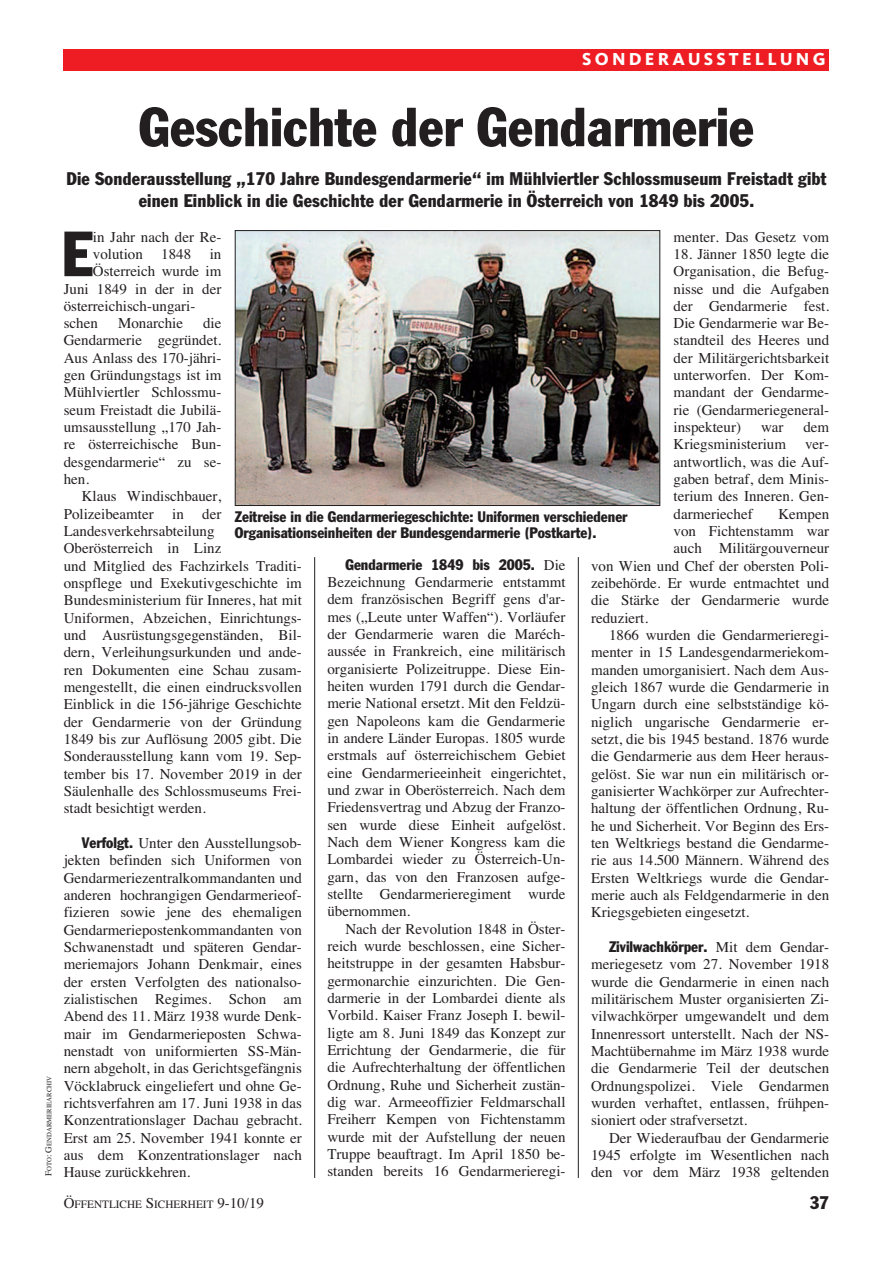
<style>
.page{position:relative;width:893px;height:1263px;background:#fff}
.page>*{position:absolute;margin:0;border:0;box-sizing:border-box;transform-origin:0 0}
.t1{font:condensed 62.7px "Franklin Gothic";color:#231f20}
.t2{font:condensed 54px "Franklin Gothic";color:#231f20}
.t3{font:condensed 18px/21.6px "Franklin Gothic";letter-spacing:.01em;color:#231f20;text-align:center}
.t4{font:800 18px "Kievit";letter-spacing:.175em;color:#fff}
.t5{font:15px/17.2px "Times";color:#231f20;text-align:justify}
.t6{font:condensed 15px/15.8px "Franklin Gothic";color:#231f20}
.t7{font:11.25px "Times";color:#231f20}
.t8{font:6.75px "Times";color:#231f20}
.s1{font-size:9px}
.s2{font-family:"Franklin Gothic";font-stretch:condensed}
.s3{font-family:"Times";font-stretch:normal}
.s4{font-size:15px}
</style>
<div class="page">
<hr style="left:314px;top:557px;width:1px;height:621px;background:#231f20">
<div style="left:64px;top:49px;width:765px;height:21px;background:#ee1d23"></div>
<hr style="left:578px;top:557px;width:1px;height:621px;background:#231f20">
<img style="left:237px;top:232px;width:421px;height:272px">
<div style="left:235px;top:230px;width:425px;height:276px;border:1px solid #231f20"></div>
<p class="t4" style="left:582px;top:53px;width:245px">SONDERAUSSTELLUNG</p>
<p class="t8" style="left:45px;top:1176px;width:102px;rotate:-90deg"><span class="s1">F</span>OTO<span class="s1">: G</span>ENDARMERIEARCHIV</p>
<h2 class="t2" style="left:139px;top:108px;width:616px">Geschichte der Gendarmerie</h2>
<p class="t3" style="left:67px;top:170px;width:761px">Die Sonderausstellung „170 Jahre Bundesgendarmerie“ im Mühlviertler Schlossmuseum Freistadt gibt einen Einblick in die Geschichte der Gendarmerie in Österreich von 1849 bis 2005.</p>
<h1 class="t1" style="left:62px;top:232px;width:33px">E</h1>
<p class="t5" style="left:93px;top:228px;width:130px">in Jahr nach der Re-</p>
<p class="t5" style="left:674px;top:228px;width:157px">menter. Das Gesetz vom</p>
<p class="t5" style="left:674px;top:245px;width:157px">18. Jänner 1850 legte die Organisation, die Befug&shy;nisse und die Aufgaben der Gendarmerie fest.<br>Die Gendarmerie war Be&shy;standteil des Heeres und der Militärgerichtsbarkeit unterworfen. Der Kom&shy;mandant der Gendarme&shy;rie (Gendarmeriegeneral&shy;inspekteur)</p>
<p class="t5" style="left:93px;top:245px;width:130px">volution 1848 in</p>
<p class="t5" style="left:93px;top:262px;width:130px">Österreich wurde im</p>
<p class="t5" style="left:64px;top:280px;width:159px">Juni 1849 in der in der</p>
<p class="t5" style="left:64px;top:297px;width:133px">österreichisch-ungari-</p>
<p class="t5" style="left:64px;top:314px;width:36px">schen</p>
<p class="t5" style="left:118px;top:314px;width:66px">Monarchie</p>
<p class="t5" style="left:64px;top:314px;width:159px;text-indent:139px">die Gendarmerie gegründet.<br>Aus Anlass des 170-jähri&shy;gen Gründungstags ist im Mühlviertler Schlossmu&shy;seum Freistadt die Jubilä&shy;umsausstellung „170 Jah&shy;re österreichische Bun&shy;desgendarmerie“ zu se&shy;hen.</p>
<p class="t5" style="left:64px;top:488px;width:240px;text-align:left;text-indent:18px">Klaus Windischbauer, Polizeibeamter in der Landesverkehrsabteilung Oberösterreich in Linz<br>und Mitglied des Fachzirkels Traditi&shy;onspflege und Exekutivgeschichte im Bundesministerium für Inneres, hat mit Uniformen, Abzeichen, Einrichtungs&shy;und Ausrüstungsgegenständen, Bil&shy;dern, Verleihungsurkunden und ande&shy;ren Dokumenten eine Schau zusam&shy;mengestellt, die einen eindrucksvollen Einblick in die 156-jährige Geschichte der Gendarmerie von der Gründung 1849 bis zur Auflösung 2005 gibt. Die Sonderausstellung kann vom 19. Sep&shy;tember bis 17. November 2019 in der Säulenhalle des Schlossmuseums Frei&shy;stadt besichtigt werden.</p>
<p class="t5" style="left:64px;top:834px;width:240px;text-indent:18px"><span class="s2">Verfolgt.</span> Unter den Ausstellungsob&shy;jekten befinden sich Uniformen von Gendarmeriezentralkommandanten und anderen hochrangigen Gendarmerieof&shy;fizieren sowie jene des ehemaligen Gendarmeriepostenkommandanten von Schwanenstadt und späteren Gendar&shy;meriemajors Johann Denkmair, eines der ersten Verfolgten des nationalso&shy;zialistischen Regimes. Schon am Abend des 11. März 1938 wurde Denk&shy;mair im Gendarmerieposten Schwa&shy;nenstadt von uniformierten SS-Män&shy;nern abgeholt, in das Gerichtsgefängnis Vöcklabruck eingeliefert und ohne Ge&shy;richtsverfahren am 17. Juni 1938 in das Konzentrationslager Dachau gebracht.<br>Erst am 25. November 1941 konnte er aus dem Konzentrationslager nach Hause zurückkehren.</p>
<p class="t5" style="left:761px;top:418px;width:24px">war</p>
<p class="t5" style="left:803px;top:418px;width:27px">dem</p>
<p class="t5" style="left:674px;top:436px;width:114px">Kriegsministerium</p>
<p class="t5" style="left:674px;top:436px;width:157px;text-indent:131px">ver&shy;antwortlich, was die Auf&shy;gaben betraf, dem Minis&shy;terium des Inneren. Gen&shy;darmeriechef</p>
<p class="t5" style="left:778px;top:505px;width:52px">Kempen</p>
<p class="t5" style="left:674px;top:522px;width:157px">von Fichtenstamm war</p>
<p class="t5" style="left:674px;top:540px;width:157px">auch Militärgouverneur</p>
<p class="t5" style="left:591px;top:557px;width:240px">von Wien und Chef der obersten Poli-</p>
<p class="t5" style="left:591px;top:574px;width:240px">zeibehörde. Er wurde entmachtet und</p>
<p class="t5" style="left:591px;top:592px;width:240px">die Stärke der Gendarmerie wurde</p>
<p class="t5" style="left:591px;top:609px;width:59px">reduziert.</p>
<p class="t5" style="left:609px;top:626px;width:222px">1866 wurden die Gendarmerieregi-</p>
<p class="t5" style="left:591px;top:643px;width:240px">menter in 15 Landesgendarmeriekom-</p>
<p class="t5" style="left:591px;top:661px;width:240px">manden umorganisiert. Nach dem Aus-</p>
<p class="t5" style="left:591px;top:678px;width:240px">gleich 1867 wurde die Gendarmerie in</p>
<p class="t5" style="left:591px;top:695px;width:240px">Ungarn durch eine selbstständige kö-</p>
<p class="t5" style="left:591px;top:713px;width:240px">niglich ungarische Gendarmerie er-</p>
<p class="t5" style="left:591px;top:730px;width:240px">setzt, die bis 1945 bestand. 1876 wurde</p>
<p class="t5" style="left:591px;top:747px;width:240px">die Gendarmerie aus dem Heer heraus-</p>
<p class="t5" style="left:591px;top:765px;width:240px">gelöst. Sie war nun ein militärisch or-</p>
<p class="t5" style="left:591px;top:782px;width:240px">ganisierter Wachkörper zur Aufrechter-</p>
<p class="t5" style="left:591px;top:799px;width:240px">haltung der öffentlichen Ordnung, Ru-</p>
<p class="t5" style="left:591px;top:817px;width:240px">he und Sicherheit. Vor Beginn des Ers-</p>
<p class="t5" style="left:591px;top:834px;width:240px">ten Weltkriegs bestand die Gendarme-</p>
<p class="t5" style="left:591px;top:851px;width:240px">rie aus 14.500 Männern. Während des</p>
<p class="t5" style="left:591px;top:869px;width:240px">Ersten Weltkriegs wurde die Gendar-</p>
<p class="t5" style="left:591px;top:886px;width:240px">merie auch als Feldgendarmerie in den</p>
<p class="t5" style="left:591px;top:903px;width:160px">Kriegsgebieten eingesetzt.</p>
<p class="t6" style="left:609px;top:940px;width:222px">Zivilwachkörper. <span class="s3">Mit dem Gendar-</span></p>
<p class="t5" style="left:591px;top:955px;width:240px">meriegesetz vom 27. November 1918 wurde die Gendarmerie in einen nach militärischem Muster organisierten Zi&shy;vilwachkörper umgewandelt und dem Innenressort unterstellt. Nach der NS-Machtübernahme im März 1938 wurde die Gendarmerie Teil der deutschen Ordnungspolizei. Viele Gendarmen wurden verhaftet, entlassen, frühpen&shy;sioniert oder strafversetzt.</p>
<p class="t5" style="left:591px;top:1129px;width:240px;text-indent:18px">Der Wiederaufbau der Gendarmerie 1945 erfolgte im Wesentlichen nach den vor dem März 1938 geltenden</p>
<p class="t6" style="left:235px;top:510px;width:394px">Zeitreise in die Gendarmeriegeschichte: Uniformen verschiedener<br>Organisationseinheiten der Bundesgendarmerie (Postkarte).</p>
<p class="t6" style="left:345px;top:558px;width:222px">Gendarmerie 1849 bis 2005. <span class="s3">Die</span></p>
<p class="t5" style="left:327px;top:573px;width:240px">Bezeichnung Gendarmerie entstammt dem französischen Begriff gens d'ar&shy;mes („Leute unter Waffen“). Vorläufer der Gendarmerie waren die Maréch&shy;aussée in Frankreich, eine militärisch organisierte Polizeitruppe. Diese Ein&shy;heiten wurden 1791 durch die Gendar&shy;merie National ersetzt. Mit den Feldzü&shy;gen Napoleons kam die Gendarmerie in andere Länder Europas. 1805 wurde erstmals auf österreichischem Gebiet eine Gendarmerieeinheit eingerichtet, und zwar in Oberösterreich. Nach dem Friedensvertrag und Abzug der Franzo&shy;sen wurde diese Einheit aufgelöst.<br>Nach dem Wiener Kongress kam die Lombardei wieder zu Österreich-Un&shy;garn, das von den Franzosen aufge&shy;stellte Gendarmerieregiment wurde übernommen.</p>
<p class="t5" style="left:327px;top:920px;width:240px;text-indent:18px">Nach der Revolution 1848 in Öster&shy;reich wurde beschlossen, eine Sicher&shy;heitstruppe in der gesamten Habsbur&shy;germonarchie einzurichten. Die Gen&shy;darmerie in der Lombardei diente als Vorbild. Kaiser Franz Joseph I. bewil&shy;ligte am 8. Juni 1849 das Konzept zur Errichtung der Gendarmerie, die für die Aufrechterhaltung der öffentlichen Ordnung, Ruhe und Sicherheit zustän&shy;dig war. Armeeoffizier Feldmarschall Freiherr Kempen von Fichtenstamm wurde mit der Aufstellung der neuen Truppe beauftragt. Im April 1850 be&shy;standen bereits 16 Gendarmerieregi-</p>
<p class="t7" style="left:64px;top:1198px;width:202px"><span class="s4">Ö</span>FFENTLICHE <span class="s4">S</span>ICHERHEIT <span class="s4">9-10/19</span></p>
<p class="t3" style="left:810px;top:1193px;width:21px">37</p>
</div>
